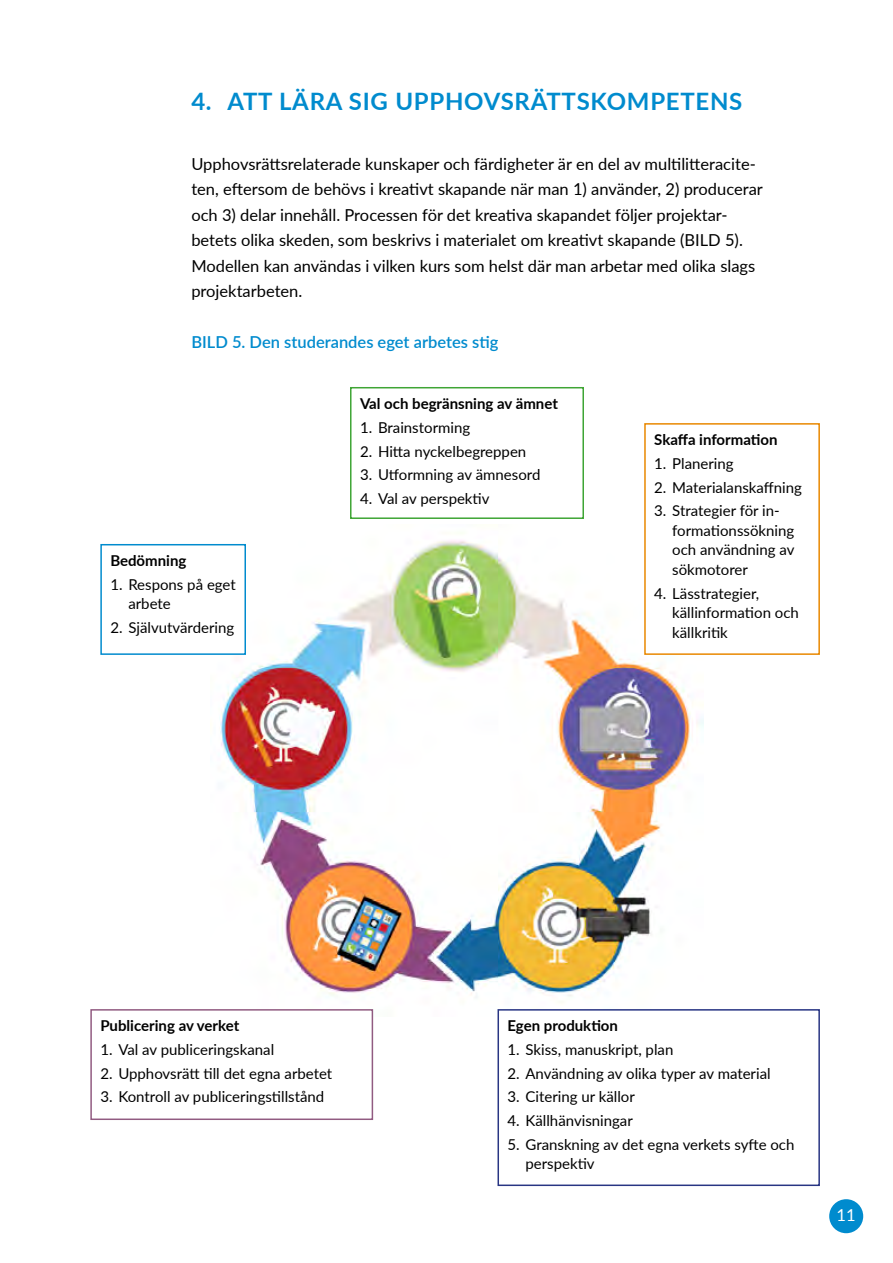
<style>
.page{position:relative;width:893px;height:1263px;background:#fff}
.page>*{position:absolute;margin:0;border:0;box-sizing:border-box;transform-origin:0 0}
.t1{font:700 24px "Lato";letter-spacing:.03em;color:#008bce}
.t2{font:16.5px/25.5px "Lato";color:#000}
.t3{font:600 16.5px "Lato";color:#008bce}
.t4{font:16.5px "Lato";color:#fff}
.t5{font:15px/19.5px "Lato";color:#000}
.t6{font:700 15px "Lato";color:#000}
</style>
<div class="page">
<div style="left:829px;top:1199px;width:34px;height:34px;background:#008bce;border-radius:50%"></div>
<img style="left:219px;top:540px;width:484px;height:477px">
<div style="left:350px;top:387px;width:234px;height:132px;border:2px solid #3fa535"></div>
<div style="left:645px;top:424px;width:174px;height:230px;background:#fff"></div>
<div style="left:644px;top:423px;width:176px;height:232px;border:2px solid #e98800"></div>
<div style="left:91px;top:1010px;width:281px;height:109px;background:#fff"></div>
<div style="left:90px;top:1009px;width:283px;height:111px;border:2px solid #915b81"></div>
<div style="left:101px;top:545px;width:144px;height:109px;background:#fff"></div>
<div style="left:100px;top:544px;width:146px;height:111px;border:2px solid #008bce"></div>
<div style="left:498px;top:1010px;width:321px;height:175px;background:#fff"></div>
<div style="left:497px;top:1009px;width:323px;height:177px;border:2px solid #283583"></div>
<h1 class="t1" style="left:191px;top:84px;width:553px">4. ATT LÄRA SIG UPPHOVSRÄTTSKOMPETENS</h1>
<p class="t2" style="left:191px;top:150px;width:573px">Upphovsrättsrelaterade kunskaper och färdigheter är en del av multilitteracite&shy;ten, eftersom de behövs i kreativt skapande när man 1) använder, 2) producerar och 3) delar innehåll. Processen för det kreativa skapandet följer projektar&shy;betets olika skeden, som beskrivs i materialet om kreativt skapande (BILD 5).<br>Modellen kan användas i vilken kurs som helst där man arbetar med olika slags projektarbeten.</p>
<p class="t3" style="left:191px;top:330px;width:309px">BILD 5. Den studerandes eget arbetes stig</p>
<p class="t6" style="left:110px;top:549px;width:78px">Bedömning</p>
<p class="t5" style="left:128px;top:574px;width:109px;text-indent:-18px">1. Respons på eget arbete</p>
<p class="t5" style="left:110px;top:617px;width:125px">2. Självutvärdering</p>
<p class="t6" style="left:360px;top:393px;width:199px">Val och begränsning av ämnet</p>
<p class="t5" style="left:360px;top:417px;width:112px">1. Brainstorming</p>
<p class="t5" style="left:360px;top:441px;width:168px">2. Hitta nyckelbegreppen</p>
<p class="t5" style="left:360px;top:464px;width:182px">3. Utformning av ämnesord</p>
<p class="t5" style="left:360px;top:488px;width:131px">4. Val av perspektiv</p>
<p class="t6" style="left:654px;top:429px;width:125px">Skaffa information</p>
<p class="t5" style="left:654px;top:453px;width:81px">1. Planering</p>
<p class="t5" style="left:654px;top:477px;width:149px">2. Materialanskaffning</p>
<p class="t5" style="left:672px;top:501px;width:124px;text-indent:-18px">3. Strategier för in&shy;formationssökning och användning av sökmotorer</p>
<p class="t5" style="left:672px;top:583px;width:128px;text-indent:-18px">4. Lässtrategier, källinformation och källkritik</p>
<p class="t6" style="left:100px;top:1015px;width:141px">Publicering av verket</p>
<p class="t5" style="left:100px;top:1039px;width:175px">1. Val av publiceringskanal</p>
<p class="t5" style="left:100px;top:1063px;width:233px">2. Upphovsrätt till det egna arbetet</p>
<p class="t5" style="left:100px;top:1086px;width:226px">3. Kontroll av publiceringstillstånd</p>
<p class="t6" style="left:507px;top:1015px;width:112px">Egen produktion</p>
<p class="t5" style="left:507px;top:1039px;width:167px">1. Skiss, manuskript, plan</p>
<p class="t5" style="left:507px;top:1063px;width:265px">2. Användning av olika typer av material</p>
<p class="t5" style="left:507px;top:1086px;width:129px">3. Citering ur källor</p>
<p class="t5" style="left:507px;top:1110px;width:127px">4. Källhänvisningar</p>
<p class="t5" style="left:525px;top:1134px;width:270px;text-indent:-18px">5. Granskning av det egna verkets syfte och perspektiv</p>
<p class="t4" style="left:837px;top:1203px;width:21px">11</p>
</div>
